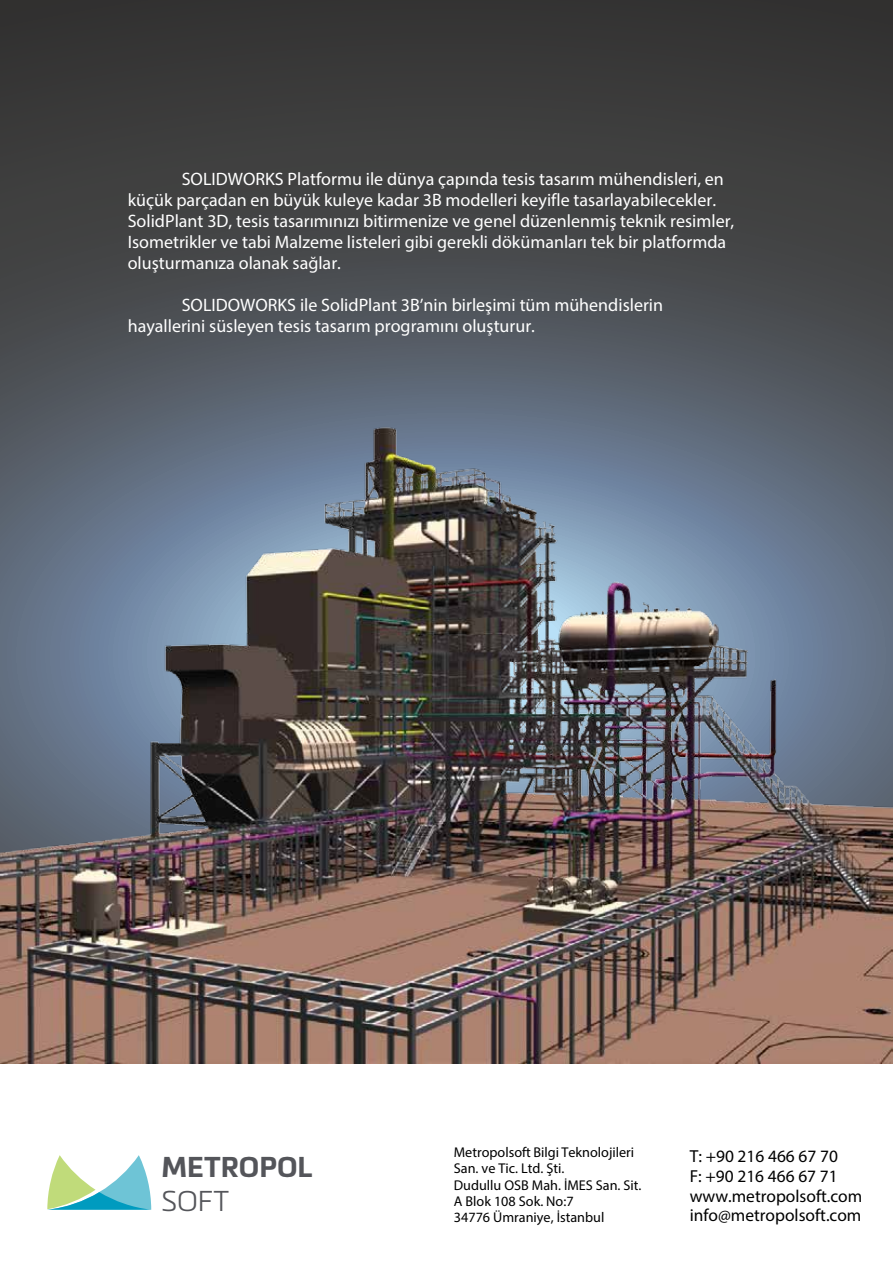
<style>
.page{position:relative;width:893px;height:1263px;background:#fff}
.page>*{position:absolute;margin:0;border:0;box-sizing:border-box;transform-origin:0 0}
.t1{font:700 28.2px "Metronic Pro";color:#54555a}
.t2{font:28.2px "Metronic Pro Air";color:#54555a}
.t3{font:18px/21px "Myriad Pro";color:#fff}
.t4{font:300 17.4px/19.5px "Nimbus Sans Novus";color:#000}
.t5{font:300 14.25px/15.9px "Nimbus Sans Novus";color:#000}
.t6{font:500 14.25px/15.9px "Nimbus Sans Novus";color:#000}
</style>
<div class="page">
<svg style="left:0;top:0;width:893px;height:393px;background:#424446"></svg>
<img style="left:0;top:393px;width:893px;height:670px">
<svg style="left:47px;top:1155px;width:104px;height:55px"></svg>
<p class="t3" style="left:128px;top:168px;width:608px;text-indent:54px">SOLIDWORKS Platformu ile dünya çapında tesis tasarım mühendisleri, en küçük parçadan en büyük kuleye kadar 3B modelleri keyifle tasarlayabilecekler.<br>SolidPlant 3D, tesis tasarımınızı bitirmenize ve genel düzenlenmiş teknik resimler, Isometrikler ve tabi Malzeme listeleri gibi gerekli dökümanları tek bir platformda oluşturmanıza olanak sağlar.</p>
<p class="t3" style="left:128px;top:294px;width:537px;text-indent:54px">SOLIDOWORKS ile SolidPlant 3B’nin birleşimi tüm mühendislerin hayallerini süsleyen tesis tasarım programını oluşturur.</p>
<h1 class="t1" style="left:161px;top:1154px;width:153px">METROPOL</h1>
<h1 class="t2" style="left:161px;top:1188px;width:69px">SOFT</h1>
<p class="t6" style="left:454px;top:1144px;width:182px">Metropolsoft Bilgi Teknolojileri<br>San. ve Tic. Ltd. Şti.</p>
<p class="t5" style="left:454px;top:1177px;width:189px">Dudullu OSB Mah. İMES San. Sit.<br>A Blok 108 Sok. No:7<br>34776 Ümraniye, İstanbul</p>
<p class="t4" style="left:690px;top:1146px;width:174px">T: +90 216 466 67 70<br>F: +90 216 466 67 71 www.metropolsoft.com info@metropolsoft.com</p>
</div>
